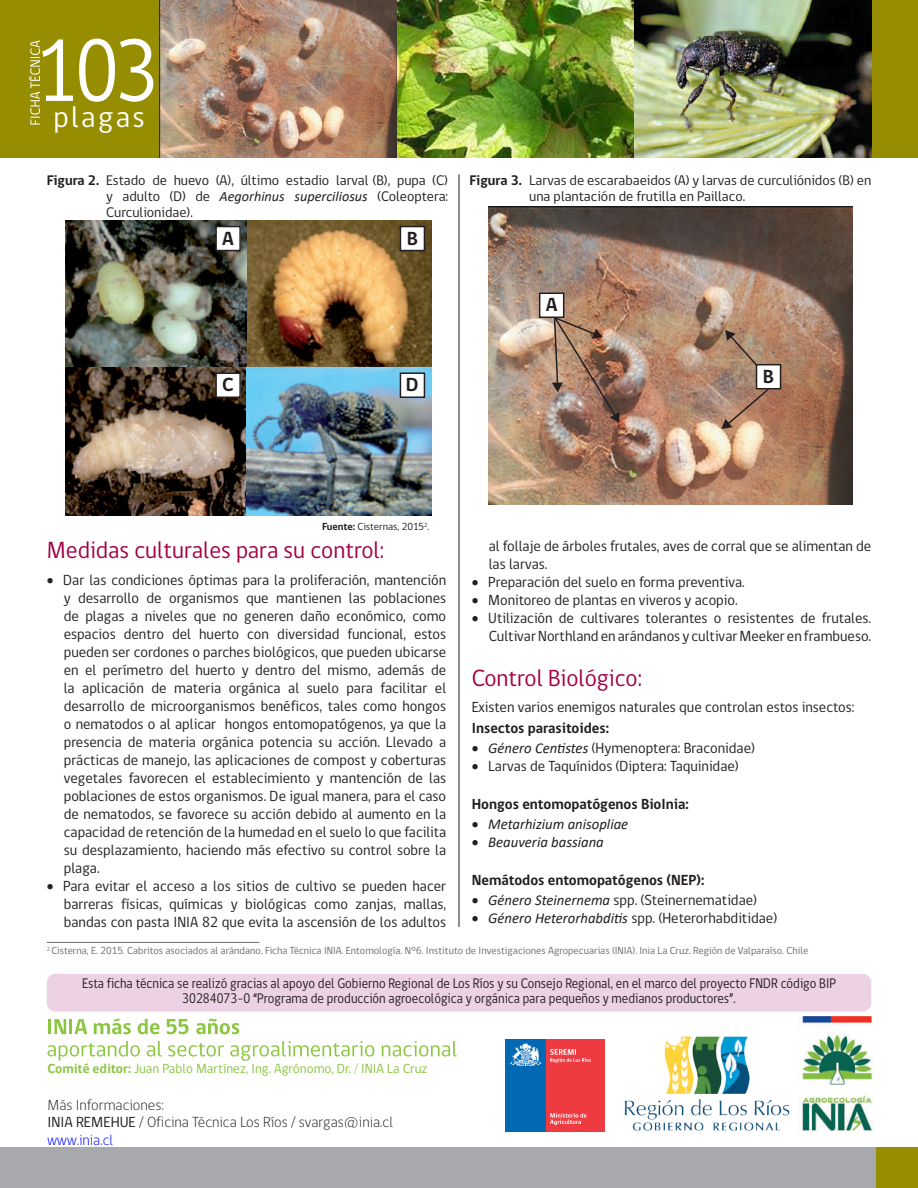
<style>
.page{position:relative;width:918px;height:1188px;background:#fff}
.page>*{position:absolute;margin:0;border:0;box-sizing:border-box;transform-origin:0 0}
.t1{font:90.3px "gob CL";color:#fff;scale:.9 1}
.t2{font:30px "gob CL";letter-spacing:.075em;color:#fff}
.t3{font:24px "gob CL";color:#a30146}
.t4{font:700 19.5px "gob CL";color:#231f20}
.t5{font:15px/18px "gob CL";color:#231f20;text-align:justify}
.t6{font:700 15px "gob CL";color:#231f20}
.t7{font:300 15px/16.5px "gob CL";color:#231f20}
.t8{font:italic 15px "Calibri";color:#231f20}
.t9{font:300 15px "gob CL";color:#00f}
.t10{font:14.25px/15.8px "gob CL";color:#231f20;text-align:justify}
.t11{font:14.25px/15px "gob CL";color:#231f20;text-align:center;scale:.9 1}
.t12{font:13.5px "gob CL";color:#8bc640}
.t13{font:10.5px "gob CL";color:#6c6d70}
.t14{font:10.5px "gob CL";color:#231f20}
.s1{font-weight:700}
.s2{font-family:"Calibri";font-style:italic}
.s3{font-weight:400}
</style>
<div class="page">
<img style="left:65px;top:367px;width:182px;height:148px">
<img style="left:65px;top:220px;width:366px;height:147px">
<div style="left:0;top:0;width:918px;height:158px;background:#968d00"></div>
<div style="left:876px;top:1148px;width:42px;height:40px;background:#968d00"></div>
<div style="left:0;top:1148px;width:876px;height:40px;background:#a8a9ad"></div>
<svg style="left:29px;top:40px;width:11px;height:85px"></svg>
<hr style="left:48px;top:1019px;width:3px;height:15px;background:#8bc640">
<svg style="left:54px;top:1019px;width:12px;height:15px"></svg>
<hr style="left:69px;top:1019px;width:3px;height:15px;background:#8bc640">
<svg style="left:74px;top:1019px;width:13px;height:15px"></svg>
<svg style="left:94px;top:1018px;width:37px;height:16px"></svg>
<svg style="left:138px;top:1019px;width:22px;height:15px"></svg>
<svg style="left:196px;top:1018px;width:43px;height:16px"></svg>
<svg style="left:48px;top:1041px;width:92px;height:20px"></svg>
<svg style="left:147px;top:1041px;width:15px;height:16px"></svg>
<svg style="left:168px;top:1043px;width:56px;height:14px"></svg>
<svg style="left:230px;top:1041px;width:144px;height:20px"></svg>
<svg style="left:382px;top:1041px;width:75px;height:16px"></svg>
<svg style="left:167px;top:1019px;width:22px;height:15px"></svg>
<hr style="left:459px;top:174px;width:1px;height:753px;background:#231f20">
<img style="left:160px;top:0;width:711px;height:158px">
<img style="left:800px;top:1016px;width:74px;height:116px">
<img style="left:624px;top:1036px;width:166px;height:95px">
<div style="left:47px;top:974px;width:824px;height:38px;background:#edd1e4;border-radius:9px"></div>
<div style="left:546px;top:1039px;width:58px;height:93px;background:#ee3a41"></div>
<div style="left:506px;top:1039px;width:40px;height:93px;background:#0168b3"></div>
<svg style="left:510px;top:1043px;width:31px;height:23px"></svg>
<svg style="left:550px;top:1113px;width:37px;height:12px"></svg>
<svg style="left:550px;top:1049px;width:41px;height:14px"></svg>
<img style="left:489px;top:207px;width:363px;height:297px">
<hr style="left:47px;top:942px;width:212px;height:1px;background:#6c6d70">
<div style="left:540px;top:293px;width:24px;height:24px;background:#fff"></div>
<div style="left:539px;top:293px;width:25px;height:25px;border:2px solid #231f20"></div>
<div style="left:757px;top:365px;width:24px;height:24px;background:#fff"></div>
<div style="left:756px;top:364px;width:25px;height:25px;border:2px solid #231f20"></div>
<img style="left:552px;top:316px;width:67px;height:107px">
<svg style="left:721px;top:387px;width:50px;height:42px;background:#ac846c"></svg>
<svg style="left:725px;top:330px;width:34px;height:38px"></svg>
<div style="left:216px;top:227px;width:24px;height:24px;background:#fff"></div>
<div style="left:215px;top:226px;width:26px;height:25px;border:2px solid #231f20"></div>
<div style="left:400px;top:227px;width:24px;height:24px;background:#fff"></div>
<div style="left:400px;top:226px;width:25px;height:25px;border:2px solid #231f20"></div>
<img style="left:247px;top:366px;width:184px;height:149px">
<div style="left:216px;top:373px;width:24px;height:24px;background:#fff"></div>
<div style="left:215px;top:372px;width:26px;height:26px;border:2px solid #231f20"></div>
<div style="left:400px;top:373px;width:24px;height:24px;background:#fff"></div>
<div style="left:400px;top:372px;width:25px;height:26px;border:2px solid #231f20"></div>
<h1 class="t1" style="left:36px;top:9px;width:138px">103</h1>
<h2 class="t2" style="left:53px;top:97px;width:93px">plagas</h2>
<p class="t10" style="left:106px;top:173px;width:343px;text-indent:-60px"><span class="s1">Figura 2.</span> Estado de huevo (A), último estadio larval (B), pupa (C) y adulto (D) de <span class="s2">Aegorhinus superciliosus</span> (Coleoptera:<br>Curculionidae).</p>
<p class="t10" style="left:529px;top:173px;width:344px;text-indent:-60px"><span class="s1">Figura 3.</span> Larvas de escarabaeidos (A) y larvas de curculiónidos (B) en una plantación de frutilla en Paillaco.</p>
<h3 class="t4" style="left:222px;top:225px;width:13px">A</h3>
<h3 class="t4" style="left:407px;top:225px;width:13px">B</h3>
<h3 class="t4" style="left:222px;top:372px;width:13px">C</h3>
<h3 class="t4" style="left:406px;top:372px;width:14px">D</h3>
<h3 class="t4" style="left:546px;top:292px;width:13px">A</h3>
<h3 class="t4" style="left:763px;top:363px;width:13px">B</h3>
<p class="t14" style="left:322px;top:519px;width:109px"><span class="s1">Fuente:</span> Cisternas, 2015<sup>2</sup>.</p>
<h3 class="t3" style="left:47px;top:534px;width:339px">Medidas culturales para su control:</h3>
<p class="t5" style="left:64px;top:571px;width:384px;text-indent:-17px">• Dar las condiciones óptimas para la proliferación, mantención y desarrollo de organismos que mantienen las poblaciones de plagas a niveles que no generen daño económico, como espacios dentro del huerto con diversidad funcional, estos pueden ser cordones o parches biológicos, que pueden ubicarse en el perímetro del huerto y dentro del mismo, además de la aplicación de materia orgánica al suelo para facilitar el desarrollo de microorganismos benéficos, tales como hongos o nematodos o al aplicar hongos entomopatógenos, ya que la presencia de materia orgánica potencia su acción. Llevado a prácticas de manejo, las aplicaciones de compost y coberturas vegetales favorecen el establecimiento y mantención de las poblaciones de estos organismos. De igual manera, para el caso de nematodos, se favorece su acción debido al aumento en la capacidad de retención de la humedad en el suelo lo que facilita su desplazamiento, haciendo más efectivo su control sobre la plaga.</p>
<p class="t5" style="left:64px;top:877px;width:384px;text-indent:-17px">• Para evitar el acceso a los sitios de cultivo se pueden hacer barreras físicas, químicas y biológicas como zanjas, mallas, bandas con pasta INIA 82 que evita la ascensión de los adultos</p>
<p class="t5" style="left:489px;top:538px;width:384px">al follaje de árboles frutales, aves de corral que se alimentan de las larvas.</p>
<p class="t5" style="left:472px;top:574px;width:275px">• Preparación del suelo en forma preventiva.</p>
<p class="t5" style="left:472px;top:592px;width:268px">• Monitoreo de plantas en viveros y acopio.</p>
<p class="t5" style="left:472px;top:610px;width:401px;text-align:right">• Utilización de cultivares tolerantes o resistentes de frutales.<br>Cultivar Northland en arándanos y cultivar Meeker en frambueso.</p>
<h3 class="t3" style="left:472px;top:661px;width:172px">Control Biológico:</h3>
<p class="t5" style="left:472px;top:699px;width:384px">Existen varios enemigos naturales que controlan estos insectos:</p>
<p class="t6" style="left:472px;top:717px;width:139px">Insectos parasitoides:</p>
<p class="t5" style="left:472px;top:739px;width:285px">• <span class="s2">Género Centistes</span> (Hymenoptera: Braconidae)</p>
<p class="t5" style="left:472px;top:757px;width:269px">• Larvas de Taquínidos (Diptera: Taquinidae)</p>
<p class="t6" style="left:472px;top:794px;width:219px">Hongos entomopatógenos BioInia:</p>
<p class="t8" style="left:472px;top:814px;width:158px">• Metarhizium anisopliae</p>
<p class="t8" style="left:472px;top:832px;width:134px">• Beauveria bassiana</p>
<p class="t6" style="left:472px;top:870px;width:234px">Nemátodos entomopatógenos (NEP):</p>
<p class="t5" style="left:472px;top:892px;width:287px">• <span class="s2">Género Steinernema</span> spp. (Steinernematidae)</p>
<p class="t5" style="left:472px;top:910px;width:307px">• <span class="s2">Género Heterorhabditis</span> spp. (Heterorhabditidae)</p>
<p class="t13" style="left:47px;top:943px;width:763px"><sup>2</sup> Cisterna, E. 2015. Cabritos asociados al arándano. Ficha Técnica INIA. Entomología. N°6. Instituto de Investigaciones Agropecuarias (INIA). Inia La Cruz. Región de Valparaíso. Chile</p>
<p class="t11" style="left:82px;top:976px;width:839px">Esta ficha técnica se realizó gracias al apoyo del Gobierno Regional de Los Ríos y su Consejo Regional, en el marco del proyecto FNDR código BIP<br>30284073-0 “Programa de producción agroecológica y orgánica para pequeños y medianos productores”.</p>
<p class="t12" style="left:48px;top:1060px;width:382px"><span class="s1">Comité editor:</span> Juan Pablo Martínez, Ing. Agrónomo, Dr. / INIA La Cruz</p>
<p class="t7" style="left:48px;top:1098px;width:347px">Más Informaciones:<br><span class="s3">INIA REMEHUE</span> / Oficina Técnica Los Ríos / svargas@inia.cl</p>
<p class="t9" style="left:48px;top:1130px;width:67px">www.inia.cl</p>
</div>
